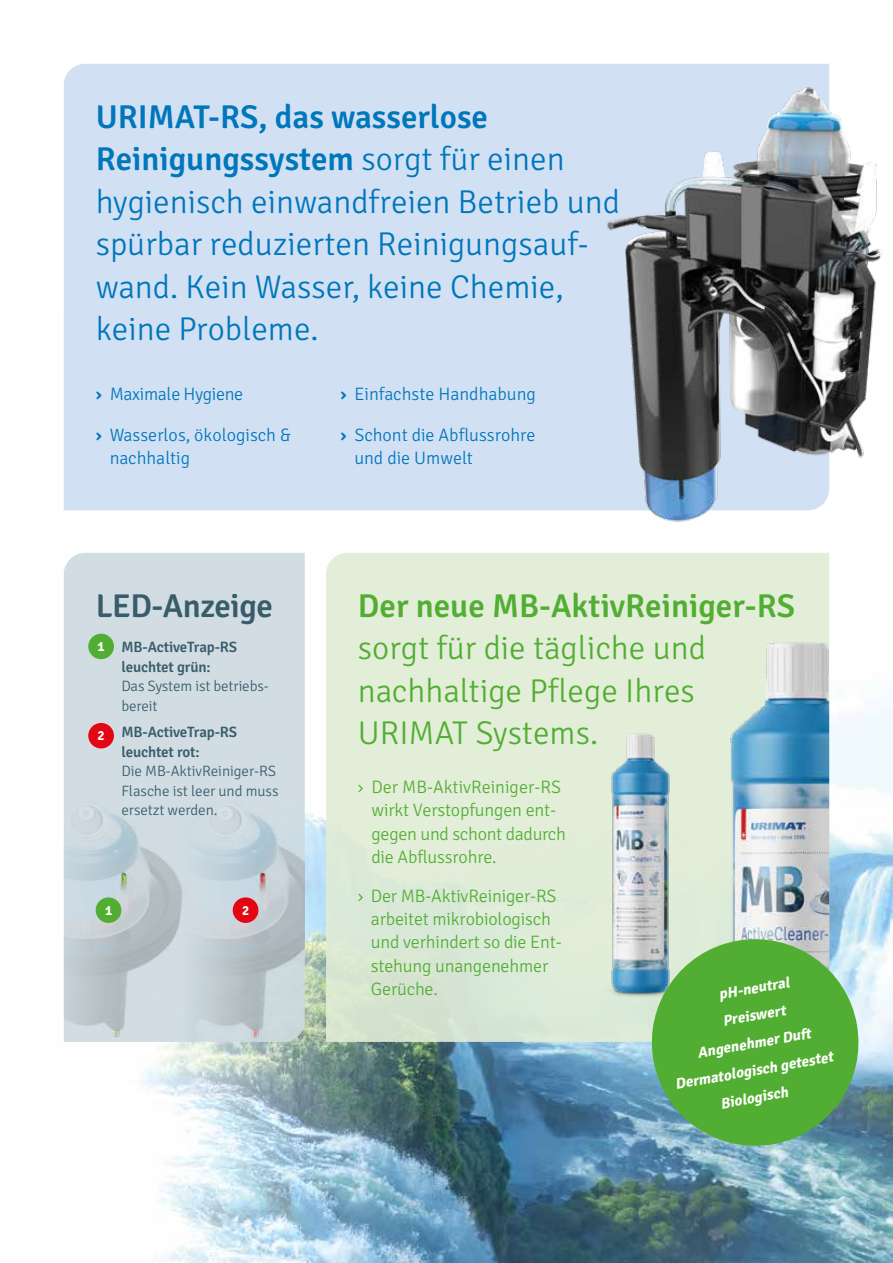
<style>
.page{position:relative;width:893px;height:1263px;background:#fff}
.page>*{position:absolute;margin:0;border:0;box-sizing:border-box;transform-origin:0 0}
.t1{font:300 33px/42.6px "Signika Negative";color:#0076bb}
.t2{font:300 33px/42.6px "Signika Negative";color:#52ae32}
.t3{font:600 33px "Signika Negative";color:#52ae32}
.t4{font:600 33px "Signika Negative";letter-spacing:-.015em;color:#385c6b}
.t5{font:300 18px/23.4px "Signika Negative";letter-spacing:-.01em;color:#52ae32}
.t6{font:300 18px/23.4px "Signika Negative";color:#0076bb}
.t7{font:300 18px "Signika Negative";letter-spacing:-.02em;color:#0076bb}
.t8{font:300 15px/19.5px "Signika Negative";letter-spacing:-.005em;color:#385c6b}
.t9{font:italic 700 15px "Signika Negative";color:#fff}
.t10{font:600 15px/19.5px "Signika Negative";letter-spacing:-.01em;color:#385c6b}
.t11{font:700 13.5px "Signika Negative";color:#fff}
.s1{font-weight:600}
</style>
<div class="page">
<img style="left:63px;top:318px;width:830px;height:945px">
<div style="left:64px;top:64px;width:765px;height:446px;background:#d2e0f3"></div>
<div style="left:64px;top:553px;width:241px;height:217px;background:#d1dde3"></div>
<img style="left:64px;top:770px;width:33px;height:272px">
<img style="left:562px;top:71px;width:331px;height:457px">
<svg style="left:326px;top:553px;width:503px;height:489px;background:#e0ecd7"></svg>
<img style="left:588px;top:615px;width:241px;height:427px">
<img style="left:551px;top:723px;width:179px;height:282px">
<svg style="left:643px;top:931px;width:224px;height:223px;background:#69b163"></svg>
<img style="left:97px;top:769px;width:208px;height:273px">
<div style="left:96px;top:897px;width:25px;height:26px;background:#52ae32;border-radius:50%"></div>
<div style="left:233px;top:897px;width:25px;height:26px;background:#e30613;border-radius:50%"></div>
<div style="left:88px;top:634px;width:26px;height:25px;background:#52ae32;border-radius:50%"></div>
<div style="left:88px;top:723px;width:26px;height:25px;background:#e30613;border-radius:50%"></div>
<h1 class="t1" style="left:96px;top:96px;width:526px"><span class="s1">URIMAT-RS, das wasserlose<br>Reinigungssystem</span> sorgt für einen hygienisch einwandfreien Betrieb und spürbar reduzierten Reinigungsauf&shy;wand. Kein Wasser, keine Chemie, keine Probleme.</h1>
<p class="t7" style="left:96px;top:384px;width:149px"><span class="s1">›</span> Maximale Hygiene</p>
<p class="t6" style="left:110px;top:424px;width:183px;text-indent:-14px"><span class="s1">›</span> Wasserlos, ökologisch &amp; nachhaltig</p>
<h1 class="t4" style="left:96px;top:586px;width:179px">LED-Anzeige</h1>
<p class="t11" style="left:98px;top:638px;width:9px">1</p>
<p class="t10" style="left:121px;top:637px;width:117px">MB-ActiveTrap-RS leuchtet grün:</p>
<p class="t8" style="left:121px;top:676px;width:149px">Das System ist betriebs&shy;bereit</p>
<p class="t11" style="left:98px;top:728px;width:9px">2</p>
<p class="t10" style="left:121px;top:722px;width:117px">MB-ActiveTrap-RS leuchtet rot:</p>
<p class="t8" style="left:121px;top:761px;width:159px">Die MB-AktivReiniger-RS<br>Flasche ist leer und muss ersetzt werden.</p>
<p class="t11" style="left:105px;top:902px;width:9px">1</p>
<p class="t11" style="left:242px;top:902px;width:9px">2</p>
<p class="t6" style="left:340px;top:382px;width:197px"><span class="s1">›</span> Einfachste Handhabung</p>
<p class="t6" style="left:354px;top:424px;width:183px;text-indent:-14px"><span class="s1">›</span> Schont die Abflussrohre und die Umwelt</p>
<h1 class="t3" style="left:358px;top:586px;width:439px">Der neue MB-AktivReiniger-RS</h1>
<h1 class="t2" style="left:358px;top:627px;width:350px">sorgt für die tägliche und nachhaltige Pflege Ihres<br>URIMAT Systems.</h1>
<p class="t5" style="left:371px;top:776px;width:196px;text-indent:-14px">› Der MB-AktivReiniger-RS wirkt Verstopfungen ent&shy;gegen und schont dadurch die Abflussrohre.</p>
<p class="t5" style="left:371px;top:884px;width:192px;text-indent:-13px">› Der MB-AktivReiniger-RS arbeitet mikrobiologisch und verhindert so die Ent&shy;stehung unangenehmer<br>Gerüche.</p>
<p class="t9" style="left:717px;top:985px;width:73px;rotate:-10deg">pH-neutral</p>
<p class="t9" style="left:721px;top:1012px;width:65px;rotate:-10deg">Preiswert</p>
<p class="t9" style="left:696px;top:1044px;width:116px;rotate:-10deg">Angenehmer Duft</p>
<p class="t9" style="left:674px;top:1075px;width:162px;rotate:-10deg">Dermatologisch getestet</p>
<p class="t9" style="left:719px;top:1095px;width:70px;rotate:-10deg">Biologisch</p>
</div>
